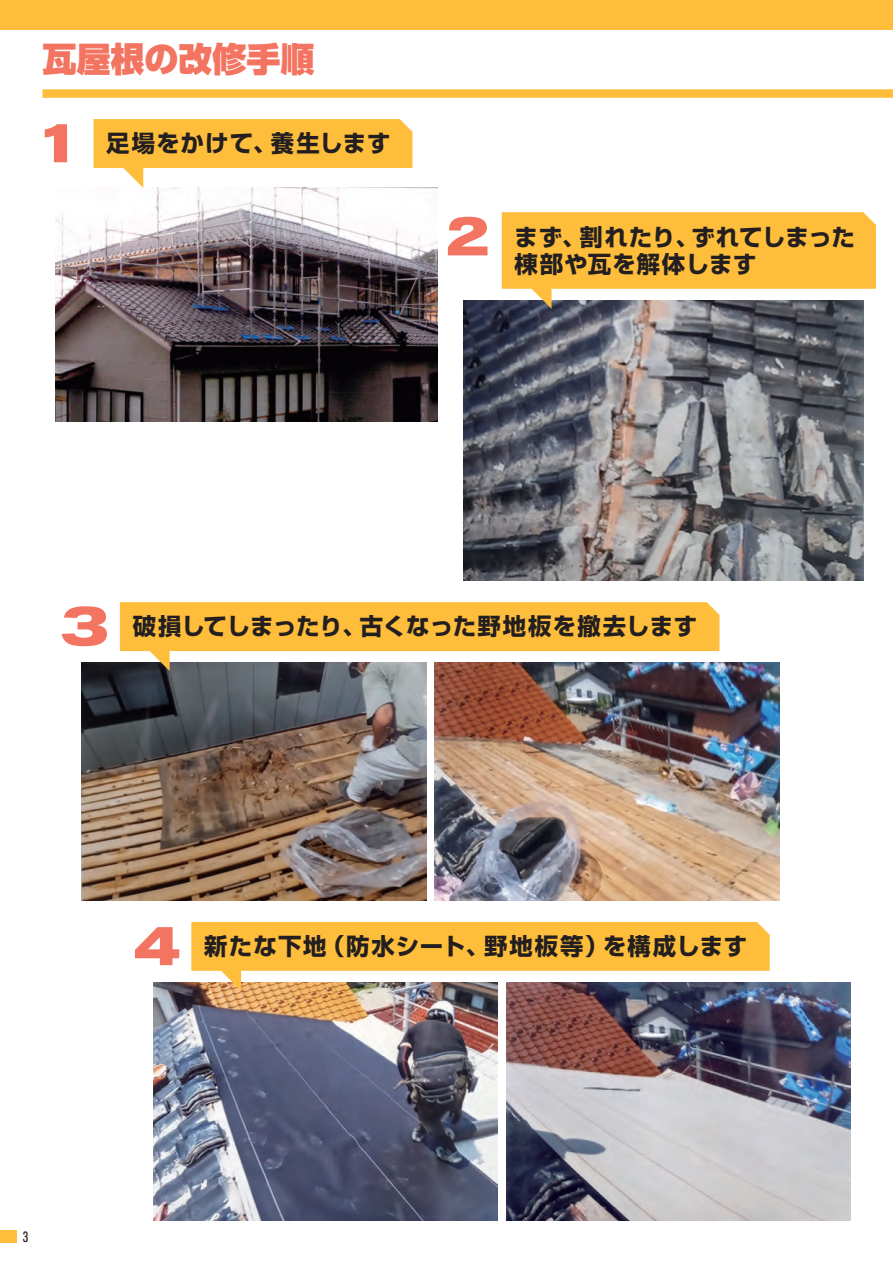
<style>
.page{position:relative;width:893px;height:1263px;background:#fff}
.page>*{position:absolute;margin:0;border:0;box-sizing:border-box;transform-origin:0 0}
.t1{font:700 expanded 56.1px "Akzidenz Grotesk BE";color:#f37461}
.t2{font:900 34.05px "Shin Go Pr 6 N";color:#f37461}
.t3{font:700 23.4px "Shin Go Pr 6 N";color:#231f20}
.t4{font:700 23.4px "Shin Go Pr 6 N";letter-spacing:.055em;color:#231f20}
.t5{font:700 23.4px "Shin Go Pr 6 N";letter-spacing:.05em;color:#231f20}
.t6{font:700 23.4px "Shin Go Pr 6 N";letter-spacing:.03em;color:#231f20}
.t7{font:condensed 14.85px "Akzidenz Grotesk BE";color:#231f20}
</style>
<div class="page">
<div style="left:43px;top:89px;width:850px;height:9px;background:#febd3b"></div>
<img style="left:55px;top:187px;width:383px;height:235px">
<img style="left:153px;top:982px;width:344px;height:238px">
<img style="left:506px;top:982px;width:344px;height:238px">
<div style="left:0;top:0;width:893px;height:30px;background:#febd3b"></div>
<svg style="left:94px;top:119px;width:318px;height:69px"></svg>
<img style="left:463px;top:300px;width:400px;height:281px">
<svg style="left:502px;top:212px;width:374px;height:97px;background:#f0bc56"></svg>
<img style="left:82px;top:662px;width:344px;height:239px">
<img style="left:435px;top:662px;width:344px;height:239px">
<svg style="left:120px;top:602px;width:599px;height:69px"></svg>
<svg style="left:191px;top:922px;width:579px;height:69px"></svg>
<div style="left:0;top:1230px;width:17px;height:13px;background:#febd3b"></div>
<h2 class="t2" style="left:43px;top:32px;width:274px">瓦屋根の改修手順</h2>
<h1 class="t1" style="left:36px;top:110px;width:49px">1</h1>
<p class="t5" style="left:106px;top:125px;width:286px">足場をかけて、養生します</p>
<h1 class="t1" style="left:444px;top:203px;width:49px">2</h1>
<p class="t3" style="left:514px;top:218px;width:342px">まず、割れたり、ずれてしまった</p>
<p class="t6" style="left:514px;top:246px;width:244px">棟部や瓦を解体します</p>
<h1 class="t1" style="left:62px;top:593px;width:49px">3</h1>
<p class="t3" style="left:133px;top:608px;width:566px">破損してしまったり、古くなった野地板を撤去します</p>
<p class="t7" style="left:23px;top:1228px;width:7px">3</p>
<h1 class="t1" style="left:133px;top:913px;width:49px">4</h1>
<p class="t4" style="left:204px;top:928px;width:545px">新たな下地（防水シート、野地板等）を構成します</p>
</div>
